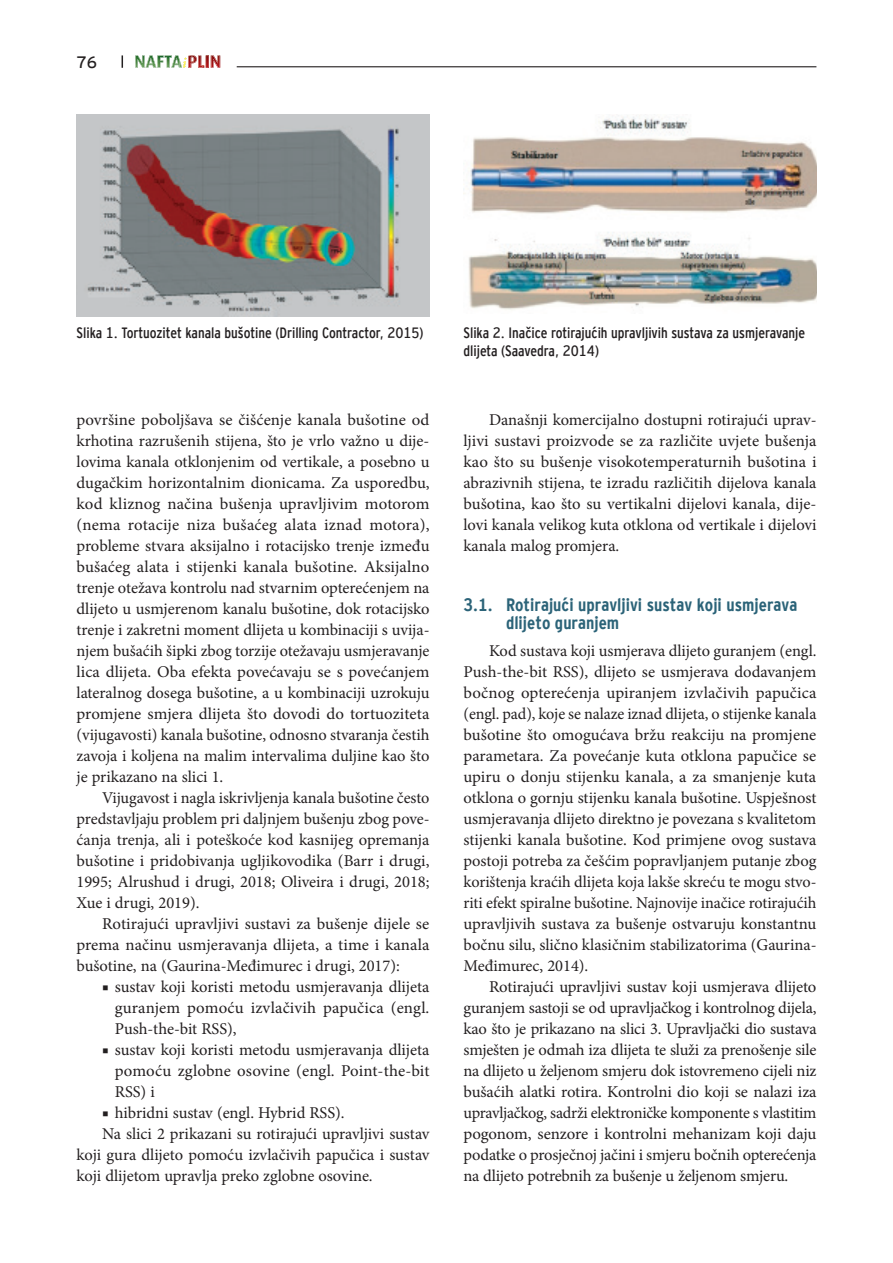
<style>
.page{position:relative;width:893px;height:1263px;background:#fff}
.page>*{position:absolute;margin:0;border:0;box-sizing:border-box;transform-origin:0 0}
.t1{font:700 18px/18px "Alan Interstate Mono Cond";color:#2b6378}
.t2{font:16.5px/21px "Minion Pro";color:#231f20;text-align:justify}
.t3{font:16.5px "Alan Interstate Mono";color:#231f20}
.t4{font:15px/18px "Alan Interstate Mono Cond";color:#231f20}
</style>
<div class="page">
<img style="left:77px;top:115px;width:352px;height:202px">
<img style="left:463px;top:115px;width:353px;height:195px">
<svg style="left:122px;top:55px;width:1px;height:13px"></svg>
<svg style="left:135px;top:55px;width:85px;height:13px"></svg>
<hr style="left:237px;top:66px;width:579px;height:1px;background:#231f20">
<p class="t3" style="left:77px;top:52px;width:22px">76</p>
<p class="t4" style="left:77px;top:324px;width:349px">Slika 1. Tortuozitet kanala bušotine (Drilling Contractor, 2015)</p>
<p class="t4" style="left:463px;top:324px;width:343px">Slika 2. Inačice rotirajućih upravljivih sustava za usmjeravanje dlijeta (Saavedra, 2014)</p>
<p class="t2" style="left:77px;top:409px;width:355px">površine poboljšava se čišćenje kanala bušotine od krhotina razrušenih stijena, što je vrlo važno u dije&shy;lovima kanala otklonjenim od vertikale, a posebno u dugačkim horizontalnim dionicama. Za usporedbu, kod kliznog načina bušenja upravljivim motorom (nema rotacije niza bušaćeg alata iznad motora), probleme stvara aksijalno i rotacijsko trenje između bušaćeg alata i stijenki kanala bušotine. Aksijalno trenje otežava kontrolu nad stvarnim opterećenjem na dlijeto u usmjerenom kanalu bušotine, dok rotacijsko trenje i zakretni moment dlijeta u kombinaciji s uvija&shy;njem bušaćih šipki zbog torzije otežavaju usmjeravanje lica dlijeta. Oba efekta povećavaju se s povećanjem lateralnog dosega bušotine, a u kombinaciji uzrokuju promjene smjera dlijeta što dovodi do tortuoziteta (vijugavosti) kanala bušotine, odnosno stvaranja čestih zavoja i koljena na malim intervalima duljine kao što je prikazano na slici 1.</p>
<p class="t2" style="left:77px;top:787px;width:355px;text-indent:26px">Vijugavost i nagla iskrivljenja kanala bušotine često predstavljaju problem pri daljnjem bušenju zbog pove&shy;ćanja trenja, ali i poteškoće kod kasnijeg opremanja bušotine i pridobivanja ugljikovodika (Barr i drugi, 1995; Alrushud i drugi, 2018; Oliveira i drugi, 2018; Xue i drugi, 2019).</p>
<p class="t2" style="left:77px;top:913px;width:354px;text-indent:26px">Rotirajući upravljivi sustavi za bušenje dijele se prema načinu usmjeravanja dlijeta, a time i kanala bušotine, na (Gaurina-Međimurec i drugi, 2017):</p>
<p class="t2" style="left:115px;top:976px;width:316px;text-indent:-13px">■ sustav koji koristi metodu usmjeravanja dlijeta guranjem pomoću izvlačivih papučica (engl.<br>Push-the-bit RSS),</p>
<p class="t2" style="left:115px;top:1039px;width:316px;text-indent:-13px">■ sustav koji koristi metodu usmjeravanja dlijeta pomoću zglobne osovine (engl. Point-the-bit RSS) i</p>
<p class="t2" style="left:102px;top:1102px;width:244px">■ hibridni sustav (engl. Hybrid RSS).</p>
<p class="t2" style="left:102px;top:1123px;width:329px">Na slici 2 prikazani su rotirajući upravljivi sustav</p>
<p class="t2" style="left:77px;top:1144px;width:354px">koji gura dlijeto pomoću izvlačivih papučica i sustav</p>
<p class="t2" style="left:77px;top:1165px;width:298px">koji dlijetom upravlja preko zglobne osovine.</p>
<p class="t2" style="left:463px;top:409px;width:355px;text-indent:26px">Današnji komercijalno dostupni rotirajući uprav&shy;ljivi sustavi proizvode se za različite uvjete bušenja kao što su bušenje visokotemperaturnih bušotina i abrazivnih stijena, te izradu različitih dijelova kanala bušotina, kao što su vertikalni dijelovi kanala, dije&shy;lovi kanala velikog kuta otklona od vertikale i dijelovi kanala malog promjera.</p>
<p class="t1" style="left:506px;top:596px;width:293px;text-indent:-43px">3.1. Rotirajući upravljivi sustav koji usmjerava dlijeto guranjem</p>
<p class="t2" style="left:463px;top:640px;width:355px;text-indent:26px">Kod sustava koji usmjerava dlijeto guranjem (engl.<br>Push-the-bit RSS), dlijeto se usmjerava dodavanjem bočnog opterećenja upiranjem izvlačivih papučica (engl. pad), koje se nalaze iznad dlijeta, o stijenke kanala bušotine što omogućava bržu reakciju na promjene parametara. Za povećanje kuta otklona papučice se upiru o donju stijenku kanala, a za smanjenje kuta otklona o gornju stijenku kanala bušotine. Uspješnost usmjeravanja dlijeto direktno je povezana s kvalitetom stijenki kanala bušotine. Kod primjene ovog sustava postoji potreba za češćim popravljanjem putanje zbog korištenja kraćih dlijeta koja lakše skreću te mogu stvo&shy;riti efekt spiralne bušotine. Najnovije inačice rotirajućih upravljivih sustava za bušenje ostvaruju konstantnu bočnu silu, slično klasičnim stabilizatorima (Gaurina-Međimurec, 2014).</p>
<p class="t2" style="left:463px;top:976px;width:355px;text-indent:26px">Rotirajući upravljivi sustav koji usmjerava dlijeto guranjem sastoji se od upravljačkog i kontrolnog dijela, kao što je prikazano na slici 3. Upravljački dio sustava smješten je odmah iza dlijeta te služi za prenošenje sile na dlijeto u željenom smjeru dok istovremeno cijeli niz bušaćih alatki rotira. Kontrolni dio koji se nalazi iza upravljačkog, sadrži elektroničke komponente s vlastitim pogonom, senzore i kontrolni mehanizam koji daju podatke o prosječnoj jačini i smjeru bočnih opterećenja na dlijeto potrebnih za bušenje u željenom smjeru.</p>
</div>
